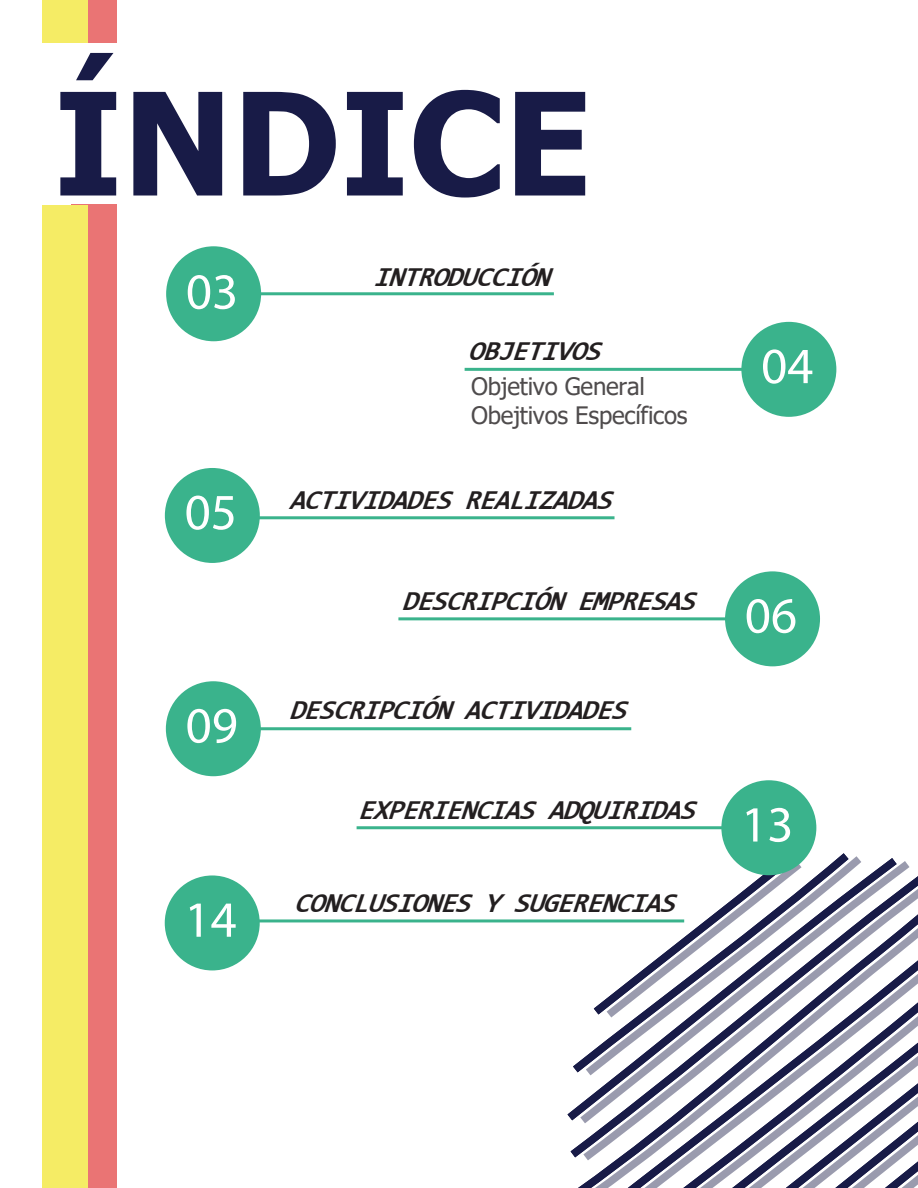
<style>
.page{position:relative;width:918px;height:1188px;background:#fff}
.page>*{position:absolute;margin:0;border:0;box-sizing:border-box;transform-origin:0 0}
.t1{font:700 142.5px "Tahoma";color:#181b47}
.t2{font:51px "Myriad Pro";color:#fff}
.t3{font:italic 700 27px "Tahoma";letter-spacing:-.01em;color:#231f20}
.t4{font:24px/28.8px "Tahoma";letter-spacing:-.01em;color:#231f20}
</style>
<div class="page">
<div style="left:71px;top:205px;width:46px;height:983px;background:#ea7474"></div>
<div style="left:42px;top:205px;width:46px;height:983px;background:#f5ec65"></div>
<svg style="left:576px;top:922px;width:10px;height:266px"></svg>
<svg style="left:586px;top:851px;width:332px;height:337px"></svg>
<div style="left:166px;top:246px;width:95px;height:95px;background:#3ab38c;border-radius:50%"></div>
<div style="left:741px;top:322px;width:95px;height:95px;background:#3ab38c;border-radius:50%"></div>
<div style="left:165px;top:468px;width:95px;height:95px;background:#3ab38c;border-radius:50%"></div>
<div style="left:166px;top:681px;width:95px;height:95px;background:#3ab38c;border-radius:50%"></div>
<div style="left:165px;top:875px;width:95px;height:95px;background:#3ab38c;border-radius:50%"></div>
<hr style="left:213px;top:292px;width:341px;height:3px;background:#3ab38c">
<hr style="left:465px;top:368px;width:340px;height:3px;background:#3ab38c">
<hr style="left:213px;top:516px;width:402px;height:3px;background:#3ab38c">
<div style="left:725px;top:571px;width:95px;height:95px;background:#3ab38c;border-radius:50%"></div>
<hr style="left:398px;top:617px;width:375px;height:3px;background:#3ab38c">
<hr style="left:213px;top:727px;width:418px;height:3px;background:#3ab38c">
<div style="left:721px;top:780px;width:95px;height:95px;background:#3ab38c;border-radius:50%"></div>
<hr style="left:357px;top:826px;width:406px;height:3px;background:#3ab38c">
<hr style="left:213px;top:919px;width:471px;height:3px;background:#3ab38c">
<div style="left:71px;top:0;width:46px;height:43px;background:#ea7474"></div>
<div style="left:42px;top:0;width:46px;height:43px;background:#f5ec65"></div>
<h1 class="t1" style="left:54px;top:44px;width:540px">ÍNDICE</h1>
<h2 class="t2" style="left:186px;top:260px;width:54px">03</h2>
<h2 class="t2" style="left:185px;top:481px;width:54px">05</h2>
<h2 class="t2" style="left:186px;top:694px;width:54px">09</h2>
<h2 class="t2" style="left:184px;top:888px;width:54px">14</h2>
<p class="t3" style="left:377px;top:261px;width:177px">INTRODUCCIÓN</p>
<p class="t3" style="left:471px;top:335px;width:133px">OBJETIVOS</p>
<p class="t4" style="left:471px;top:374px;width:218px">Objetivo General<br>Obejtivos Específicos</p>
<p class="t3" style="left:292px;top:483px;width:323px">ACTIVIDADES REALIZADAS</p>
<p class="t3" style="left:405px;top:584px;width:294px">DESCRIPCIÓN EMPRESAS</p>
<p class="t3" style="left:292px;top:694px;width:338px">DESCRIPCIÓN ACTIVIDADES</p>
<p class="t3" style="left:361px;top:793px;width:338px">EXPERIENCIAS ADQUIRIDAS</p>
<p class="t3" style="left:297px;top:886px;width:382px">CONCLUSIONES Y SUGERENCIAS</p>
<h2 class="t2" style="left:761px;top:335px;width:54px">04</h2>
<h2 class="t2" style="left:745px;top:584px;width:54px">06</h2>
<h2 class="t2" style="left:741px;top:793px;width:54px">13</h2>
</div>
